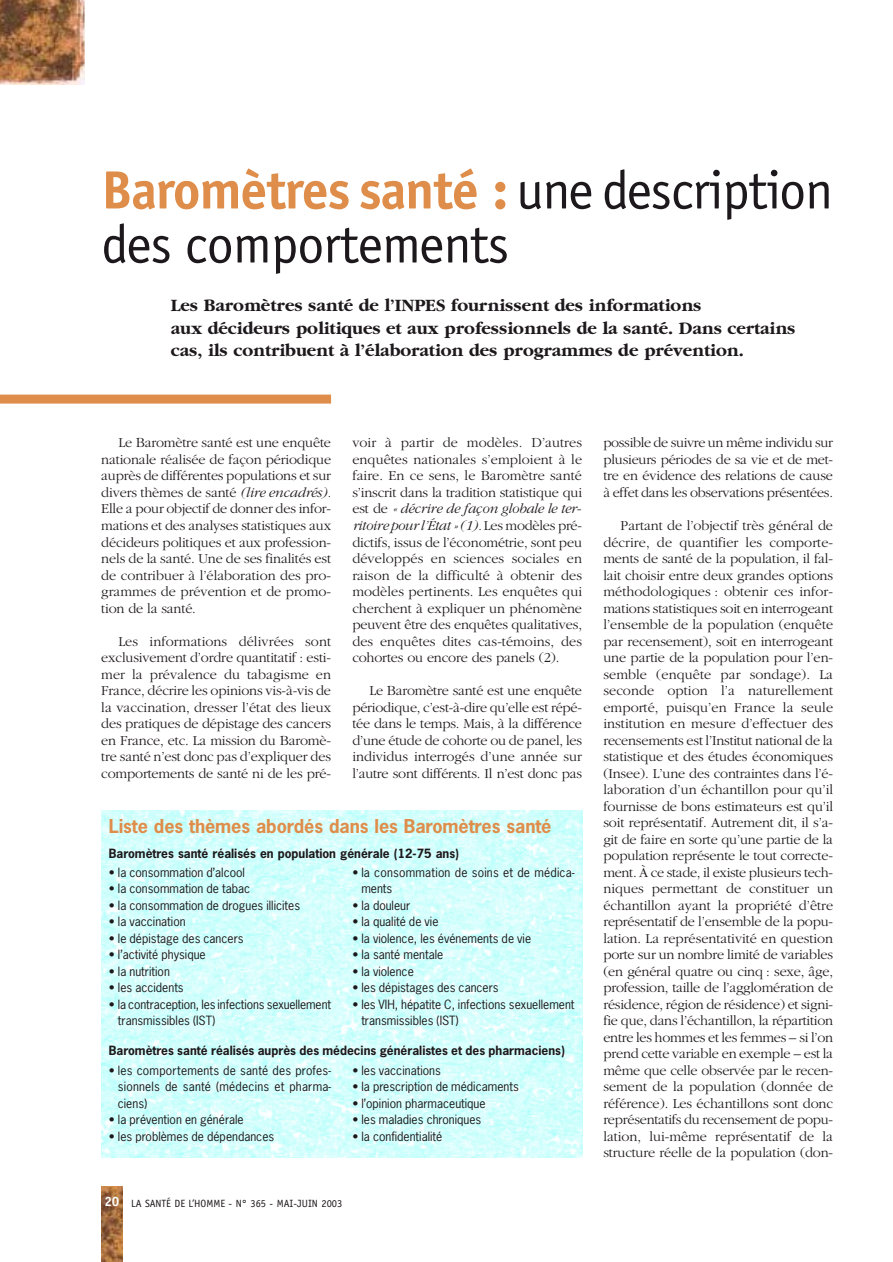
<style>
.page{position:relative;width:893px;height:1262px;background:#fff}
.page>*{position:absolute;margin:0;border:0;box-sizing:border-box;transform-origin:0 0}
.t1{font:54px/54px "Officina Sans";letter-spacing:-.015em;color:#1d181b}
.t2{font:700 18px/22.5px "Garamond";color:#1d181b}
.t3{font:700 18px "News Gothic";letter-spacing:-.005em;color:#df8d4a}
.t4{font:300 14.25px/16.5px "Garamond";letter-spacing:-.01em;color:#1d181b;text-align:justify}
.t5{font:12px/16.5px "News Gothic";color:#1d181b}
.t6{font:700 12px "News Gothic";color:#1d181b}
.t7{font:10.5px "Officina Sans";color:#1d181b}
.s1{font-weight:700;color:#df8d4a}
.s2{font-style:italic}
.s3{font-weight:700;font-size:13.5px;color:#fff}
</style>
<div class="page">
<img style="left:101px;top:1186px;width:22px;height:75px">
<img style="left:0;top:0;width:84px;height:84px">
<div style="left:0;top:394px;width:331px;height:9px;background:#df8d4a"></div>
<img style="left:101px;top:810px;width:481px;height:347px">
<h1 class="t1" style="left:101px;top:168px;width:733px"><span class="s1">Baromètres santé :</span> une description des comportements</h1>
<p class="t2" style="left:171px;top:295px;width:626px">Les Baromètres santé de l’INPES fournissent des informations<br>aux décideurs politiques et aux professionnels de la santé. Dans certains cas, ils contribuent à l’élaboration des programmes de prévention.</p>
<p class="t4" style="left:101px;top:436px;width:231px;text-indent:17px">Le Baromètre santé est une enquête nationale réalisée de façon périodique auprès de différentes populations et sur divers thèmes de santé <span class="s2">(lire encadrés).<br></span>Elle a pour objectif de donner des infor&shy;mations et des analyses statistiques aux décideurs politiques et aux profession&shy;nels de la santé. Une de ses finalités est de contribuer à l’élaboration des pro&shy;grammes de prévention et de promo&shy;tion de la santé.</p>
<p class="t4" style="left:101px;top:634px;width:231px;text-indent:17px">Les informations délivrées sont exclusivement d’ordre quantitatif : esti&shy;mer la prévalence du tabagisme en France, décrire les opinions vis-à-vis de la vaccination, dresser l’état des lieux des pratiques de dépistage des cancers en France, etc. La mission du Baromè&shy;tre santé n’est donc pas d’expliquer des comportements de santé ni de les pré-</p>
<p class="t4" style="left:352px;top:436px;width:231px">voir à partir de modèles. D’autres enquêtes nationales s’emploient à le faire. En ce sens, le Baromètre santé s’inscrit dans la tradition statistique qui est de <span class="s2">« décrire de façon globale le ter&shy;ritoire pour l’État » (1).</span> Les modèles pré&shy;dictifs, issus de l’économétrie, sont peu développés en sciences sociales en raison de la difficulté à obtenir des modèles pertinents. Les enquêtes qui cherchent à expliquer un phénomène peuvent être des enquêtes qualitatives, des enquêtes dites cas-témoins, des cohortes ou encore des panels (2).</p>
<p class="t4" style="left:352px;top:683px;width:231px;text-indent:17px">Le Baromètre santé est une enquête périodique, c’est-à-dire qu’elle est répé&shy;tée dans le temps. Mais, à la différence d’une étude de cohorte ou de panel, les individus interrogés d’une année sur l’autre sont différents. Il n’est donc pas</p>
<p class="t3" style="left:109px;top:819px;width:444px">Liste des thèmes abordés dans les Baromètres santé</p>
<p class="t6" style="left:109px;top:849px;width:352px">Baromètres santé réalisés en population générale (12-75 ans)</p>
<p class="t5" style="left:109px;top:864px;width:138px">• la consommation d’alcool</p>
<p class="t5" style="left:109px;top:881px;width:143px">• la consommation de tabac</p>
<p class="t5" style="left:109px;top:897px;width:193px">• la consommation de drogues illicites</p>
<p class="t5" style="left:109px;top:914px;width:78px">• la vaccination</p>
<p class="t5" style="left:109px;top:930px;width:136px">• le dépistage des cancers</p>
<p class="t5" style="left:109px;top:947px;width:98px">• l’activité physique</p>
<p class="t5" style="left:109px;top:963px;width:63px">• la nutrition</p>
<p class="t5" style="left:109px;top:980px;width:76px">• les accidents</p>
<p class="t5" style="left:118px;top:996px;width:215px;text-indent:-9px">• la contraception, les infections sexuellement transmissibles (IST)</p>
<p class="t5" style="left:361px;top:864px;width:215px;text-indent:-9px">• la consommation de soins et de médica&shy;ments</p>
<p class="t5" style="left:352px;top:897px;width:59px">• la douleur</p>
<p class="t5" style="left:352px;top:914px;width:88px">• la qualité de vie</p>
<p class="t5" style="left:352px;top:930px;width:180px">• la violence, les événements de vie</p>
<p class="t5" style="left:352px;top:947px;width:92px">• la santé mentale</p>
<p class="t5" style="left:352px;top:963px;width:63px">• la violence</p>
<p class="t5" style="left:352px;top:980px;width:148px">• les dépistages des cancers</p>
<p class="t5" style="left:361px;top:996px;width:215px;text-indent:-9px">• les VIH, hépatite C, infections sexuellement transmissibles (IST)</p>
<p class="t6" style="left:109px;top:1045px;width:457px">Baromètres santé réalisés auprès des médecins généralistes et des pharmaciens)</p>
<p class="t5" style="left:118px;top:1062px;width:215px;text-align:justify;text-indent:-9px">• les comportements de santé des profes&shy;sionnels de santé (médecins et pharma&shy;ciens)</p>
<p class="t5" style="left:109px;top:1112px;width:136px">• la prévention en générale</p>
<p class="t5" style="left:109px;top:1128px;width:167px">• les problèmes de dépendances</p>
<p class="t5" style="left:352px;top:1062px;width:90px">• les vaccinations</p>
<p class="t5" style="left:352px;top:1079px;width:168px">• la prescription de médicaments</p>
<p class="t5" style="left:352px;top:1095px;width:135px">• l’opinion pharmaceutique</p>
<p class="t5" style="left:352px;top:1112px;width:130px">• les maladies chroniques</p>
<p class="t5" style="left:352px;top:1128px;width:91px">• la confidentialité</p>
<p class="t7" style="left:104px;top:1199px;width:239px"><span class="s3">20</span> LA SANTÉ DE L’HOMME - N° 365 - MAI-JUIN 2003</p>
<p class="t4" style="left:603px;top:436px;width:231px">possible de suivre un même individu sur plusieurs périodes de sa vie et de met&shy;tre en évidence des relations de cause à effet dans les observations présentées.</p>
<p class="t4" style="left:603px;top:518px;width:231px;text-indent:17px">Partant de l’objectif très général de décrire, de quantifier les comporte&shy;ments de santé de la population, il fal&shy;lait choisir entre deux grandes options méthodologiques : obtenir ces infor&shy;mations statistiques soit en interrogeant l’ensemble de la population (enquête par recensement), soit en interrogeant une partie de la population pour l’en&shy;semble (enquête par sondage). La seconde option l’a naturellement emporté, puisqu’en France la seule institution en mesure d’effectuer des recensements est l’Institut national de la statistique et des études économiques (Insee). L’une des contraintes dans l’é&shy;laboration d’un échantillon pour qu’il fournisse de bons estimateurs est qu’il soit représentatif. Autrement dit, il s’a&shy;git de faire en sorte qu’une partie de la population représente le tout correcte&shy;ment. À ce stade, il existe plusieurs tech&shy;niques permettant de constituer un échantillon ayant la propriété d’être représentatif de l’ensemble de la popu&shy;lation. La représentativité en question porte sur un nombre limité de variables (en général quatre ou cinq : sexe, âge, profession, taille de l’agglomération de résidence, région de résidence) et signi&shy;fie que, dans l’échantillon, la répartition entre les hommes et les femmes – si l’on prend cette variable en exemple – est la même que celle observée par le recen&shy;sement de la population (donnée de référence). Les échantillons sont donc représentatifs du recensement de popu&shy;lation, lui-même représentatif de la structure réelle de la population (don-</p>
</div>
